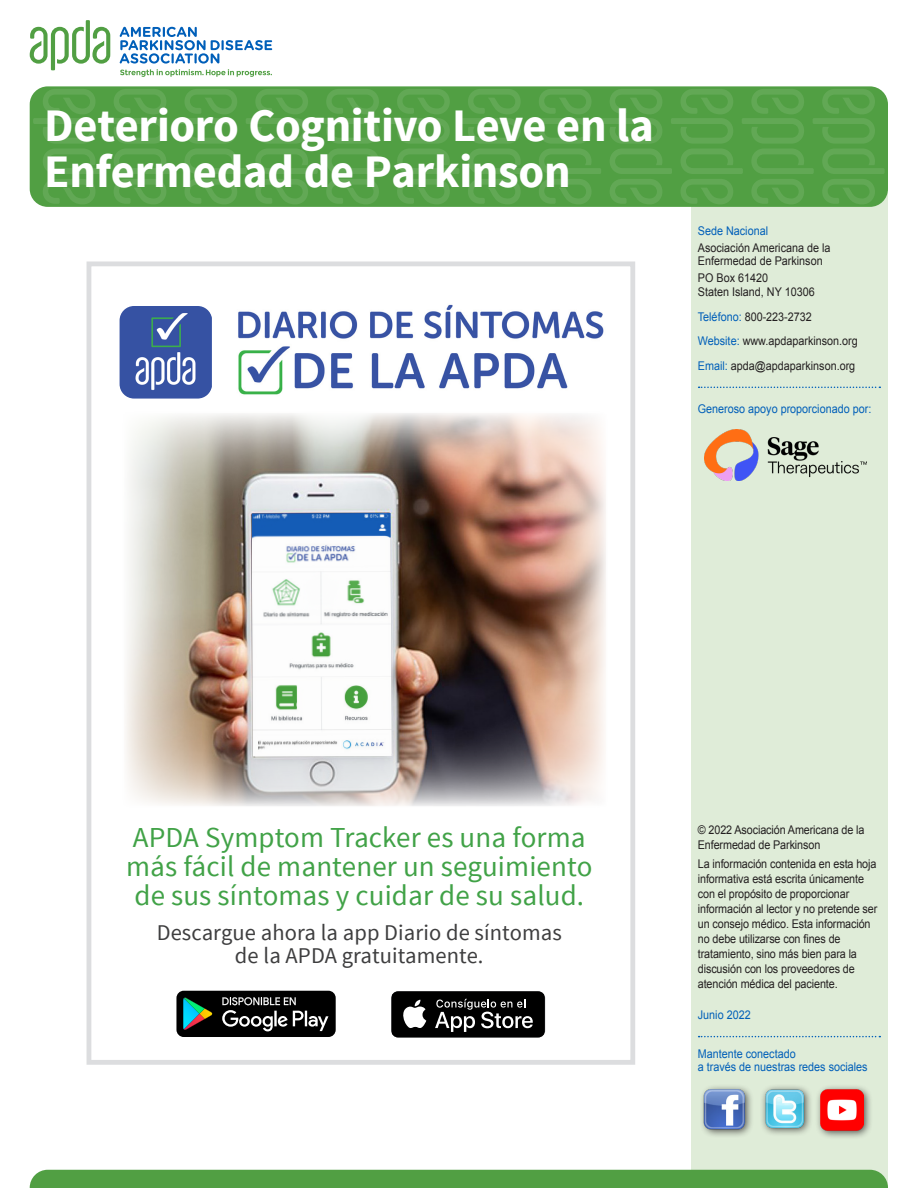
<style>
.page{position:relative;width:918px;height:1188px;background:#fff}
.page>*{position:absolute;margin:0;border:0;box-sizing:border-box;transform-origin:0 0}
.Lead-in_Text_12_75_1{font:700 46.5px/46.5px "Source Sans Pro";letter-spacing:-.005em;color:#fff}
.t1{font:28.95px/29px "Source Sans Pro";letter-spacing:.005em;color:#41a247}
.t2{font:22.5px/22.5px "Source Sans Pro";letter-spacing:.005em;color:#3e3e3f;text-align:center}
.Copyright_Test{font:12px/15px "Arial";letter-spacing:-.01em;color:#231f20;scale:.9 1}
.Sidebar_Head{font:12px/13.5px "Arial";color:#005fb9;scale:.9 1}
.Sidebar_Head-2{font:12px "Arial";color:#231f20;scale:.9 1}
.Sidebar_Text{font:12px/13.5px "Arial";color:#231f20;scale:.9 1}
.Last_Update{font:12px "Arial";color:#005fb9;scale:.9 1}
.s1{color:#005fb9}
</style>
<div class="page">
<div style="left:691px;top:193px;width:197px;height:995px;background:#dfecd8"></div>
<svg style="left:699px;top:387px;width:181px;height:1px"></svg>
<div style="left:699px;top:1084px;width:55px;height:54px;background:#231f20;opacity:.75"></div>
<img style="left:703px;top:1088px;width:43px;height:43px">
<div style="left:815px;top:1084px;width:59px;height:56px;background:#231f20;opacity:.75"></div>
<img style="left:821px;top:1088px;width:43px;height:43px">
<div style="left:760px;top:1084px;width:53px;height:53px;background:#231f20;opacity:.75"></div>
<img style="left:763px;top:1088px;width:43px;height:42px">
<svg style="left:699px;top:1036px;width:181px;height:1px"></svg>
<div style="left:30px;top:86px;width:858px;height:121px;background:#519f43;border-radius:18px"></div>
<svg style="left:120px;top:27px;width:152px;height:50px"></svg>
<svg style="left:30px;top:20px;width:80px;height:50px"></svg>
<svg style="left:33px;top:89px;width:852px;height:115px"></svg>
<div style="left:30px;top:1170px;width:858px;height:18px;background:#519f43"></div>
<img style="left:705px;top:430px;width:162px;height:51px">
<img style="left:238px;top:304px;width:366px;height:91px">
<img style="left:126px;top:414px;width:479px;height:391px">
<div style="left:122px;top:411px;width:486px;height:397px;border:2px solid #ecedea"></div>
<img style="left:120px;top:306px;width:92px;height:93px">
<div style="left:87px;top:261px;width:548px;height:804px;border:5px solid #dcdddf"></div>
<svg style="left:176px;top:991px;width:160px;height:46px;background:#272e2c"></svg>
<svg style="left:391px;top:991px;width:154px;height:47px;background:#303030"></svg>
<img style="left:252px;top:513px;width:140px;height:244px">
<p class="Lead-in_Text_12_75_1" style="left:44px;top:104px;width:611px">Deterioro Cognitivo Leve en la<br>Enfermedad de Parkinson</p>
<p class="Sidebar_Head" style="left:698px;top:224px;width:80px">Sede Nacional</p>
<p class="Sidebar_Text" style="left:698px;top:241px;width:149px">Asociación Americana de la<br>Enfermedad de Parkinson</p>
<p class="Sidebar_Text" style="left:698px;top:271px;width:80px">PO Box 61420</p>
<p class="Sidebar_Text" style="left:698px;top:285px;width:131px">Staten Island, NY 10306</p>
<p class="Sidebar_Head-2" style="left:698px;top:308px;width:128px"><span class="s1">Teléfono:</span> 800-223-2732</p>
<p class="Sidebar_Head-2" style="left:698px;top:333px;width:179px"><span class="s1">Website:</span> www.apdaparkinson.org</p>
<p class="Sidebar_Head-2" style="left:698px;top:358px;width:176px"><span class="s1">Email:</span> apda@apdaparkinson.org</p>
<p class="Sidebar_Head" style="left:698px;top:402px;width:194px">Generoso apoyo proporcionado por:</p>
<p class="t1" style="left:126px;top:824px;width:468px">APDA Symptom Tracker es una forma más fácil de mantener un seguimiento de sus síntomas y cuidar de su salud.</p>
<p class="t2" style="left:157px;top:922px;width:407px">Descargue ahora la app Diario de síntomas de la APDA gratuitamente.</p>
<p class="Copyright_Test" style="left:698px;top:822px;width:187px">© 2022 Asociación Americana de la<br>Enfermedad de Parkinson</p>
<p class="Copyright_Test" style="left:698px;top:856px;width:201px">La información contenida en esta hoja informativa está escrita únicamente con el propósito de proporcionar información al lector y no pretende ser un consejo médico. Esta información no debe utilizarse con fines de tratamiento, sino más bien para la discusión con los proveedores de atención médica del paciente.</p>
<p class="Last_Update" style="left:698px;top:1007px;width:60px">Junio 2022</p>
<p class="Sidebar_Head" style="left:698px;top:1047px;width:190px">Mantente conectado<br>a través de nuestras redes sociales</p>
</div>
